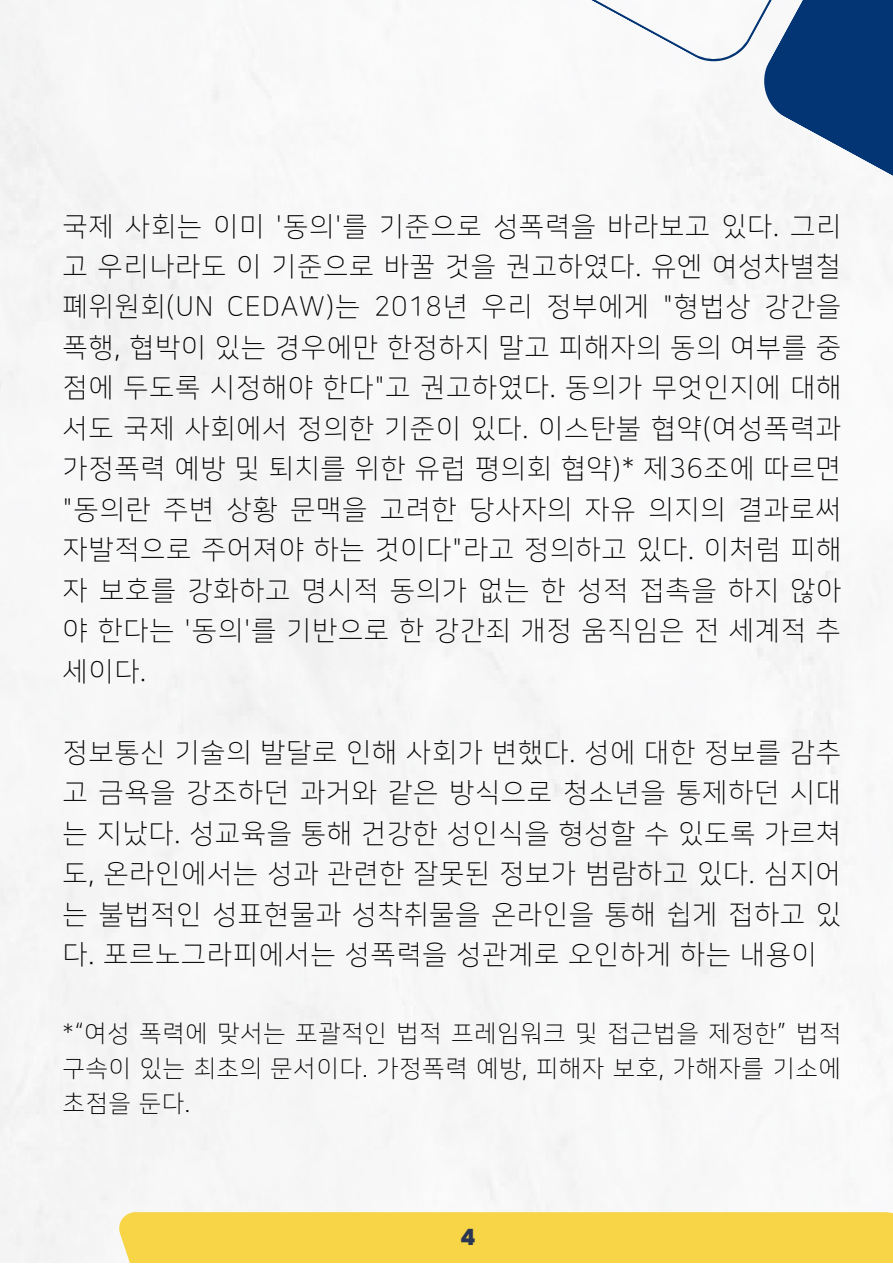
<style>
.page{position:relative;width:893px;height:1264px;background:#fff}
.page>*{position:absolute;margin:0;border:0;box-sizing:border-box;transform-origin:0 0}
.t1{font:27px/40.5px "Nanum Square L";letter-spacing:.05em;color:#000;text-align:justify}
.t2{font:24px/34.8px "Nanum Square L";letter-spacing:.05em;color:#000;text-align:justify}
.t3{font:800 22.5px "Poppins";color:#2a3652}
</style>
<div class="page">
<div style="left:118px;top:1212px;width:774px;height:50px;background:#f8d546"></div>
<svg style="left:762px;top:0;width:130px;height:401px"></svg>
<svg style="left:424px;top:0;width:419px;height:63px"></svg>
<p class="t1" style="left:63px;top:206px;width:779px">국제 사회는 이미 '동의'를 기준으로 성폭력을 바라보고 있다. 그리 고 우리나라도 이 기준으로 바꿀 것을 권고하였다. 유엔 여성차별철 폐위원회(UN CEDAW)는 2018년 우리 정부에게 "형법상 강간을 폭행, 협박이 있는 경우에만 한정하지 말고 피해자의 동의 여부를 중 점에 두도록 시정해야 한다"고 권고하였다. 동의가 무엇인지에 대해 서도 국제 사회에서 정의한 기준이 있다. 이스탄불 협약(여성폭력과 가정폭력 예방 및 퇴치를 위한 유럽 평의회 협약)* 제36조에 따르면 "동의란 주변 상황 문맥을 고려한 당사자의 자유 의지의 결과로써 자발적으로 주어져야 하는 것이다"라고 정의하고 있다. 이처럼 피해 자 보호를 강화하고 명시적 동의가 없는 한 성적 접촉을 하지 않아 야 한다는 '동의'를 기반으로 한 강간죄 개정 움직임은 전 세계적 추 세이다.</p>
<p class="t1" style="left:63px;top:732px;width:779px">정보통신 기술의 발달로 인해 사회가 변했다. 성에 대한 정보를 감추 고 금욕을 강조하던 과거와 같은 방식으로 청소년을 통제하던 시대 는 지났다. 성교육을 통해 건강한 성인식을 형성할 수 있도록 가르쳐 도, 온라인에서는 성과 관련한 잘못된 정보가 범람하고 있다. 심지어 는 불법적인 성표현물과 성착취물을 온라인을 통해 쉽게 접하고 있 다. 포르노그라피에서는 성폭력을 성관계로 오인하게 하는 내용이</p>
<p class="t2" style="left:63px;top:1016px;width:779px">*“여성 폭력에 맞서는 포괄적인 법적 프레임워크 및 접근법을 제정한” 법적 구속이 있는 최초의 문서이다. 가정폭력 예방, 피해자 보호, 가해자를 기소에 초점을 둔다.</p>
<p class="t3" style="left:460px;top:1220px;width:17px">4</p>
</div>
